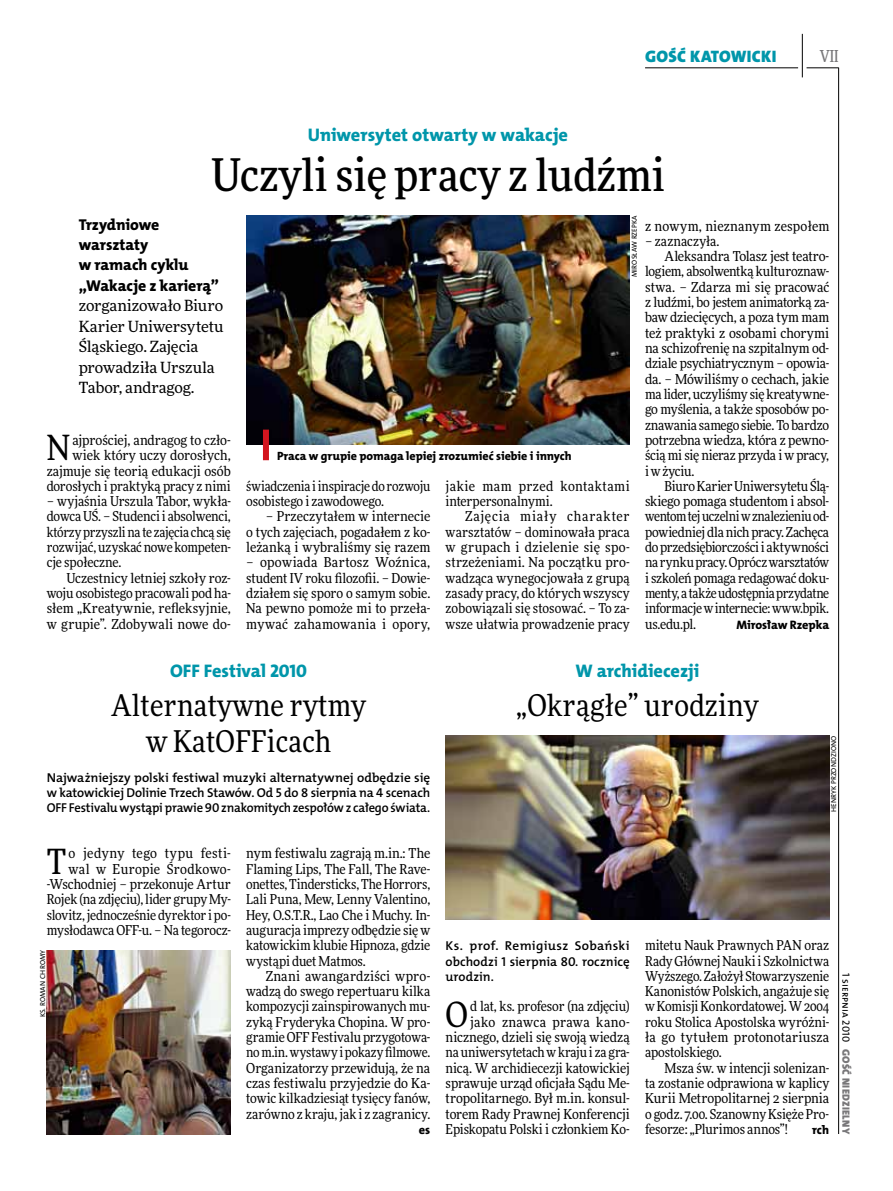
<style>
.page{position:relative;width:893px;height:1191px;background:#fff}
.page>*{position:absolute;margin:0;border:0;box-sizing:border-box;transform-origin:0 0}
.t1{font:500 45px "Freeday Narrow";color:#000}
.t2{font:34.8px "Freeday Narrow News";color:#000}
.t3{font:30px/36px "Freeday Narrow News";letter-spacing:.01em;color:#000;text-align:center}
.t4{font:18.3px "The Mix HP8 Ex Bld";letter-spacing:-.005em;color:#0096aa}
.t5{font:16.65px "The Mix HP9 Blk";letter-spacing:.02em;color:#0096aa}
.t6{font:500 16.5px "Freeday Narrow";color:#787779;scale:.9 1}
.t7{font:15.75px/20.4px "The Mix HP8 Ex Bld";letter-spacing:-.005em;color:#000}
.t8{font:15.45px/20.4px "Freeday News";letter-spacing:-.01em;color:#000}
.t9{font:13.65px/15.3px "Freeday Narrow News";letter-spacing:-.01em;color:#000;text-align:justify}
.t10{font:13.65px/15.3px "Freeday Narrow News";letter-spacing:.015em;color:#000}
.t11{font:13.65px "Freeday Narrow News";letter-spacing:-.03em;color:#000}
.t12{font:13.65px "Freeday Narrow News";letter-spacing:.01em;color:#000}
.t13{font:12.9px/15.3px "The Mix HP6 Se Bld";letter-spacing:-.005em;color:#000;text-align:justify}
.t14{font:12.3px "The Mix HP8 Ex Bld";letter-spacing:-.01em;color:#000}
.t15{font:12px "The Mix HP8 Ex Bld";letter-spacing:-.005em;color:#000}
.t16{font:10.5px "The Mix HP9 Blk";letter-spacing:.025em;color:#787779}
.t17{font:10.5px "The Mix HP5 Plain";color:#000}
.t18{font:7.2px "The Mix HP5 Plain";letter-spacing:.01em;color:#000}
</style>
<div class="page">
<hr style="left:806px;top:68px;width:33px;height:1px;background:#000">
<hr style="left:645px;top:68px;width:153px;height:1px;background:#000">
<hr style="left:838px;top:68px;width:1px;height:1066px;background:#000">
<hr style="left:802px;top:34px;width:1px;height:43px;background:#000">
<img style="left:246px;top:215px;width:384px;height:230px">
<img style="left:47px;top:950px;width:184px;height:184px">
<img style="left:446px;top:736px;width:383px;height:183px">
<div style="left:263px;top:429px;width:6px;height:31px;background:#d3151f"></div>
<p class="t5" style="left:645px;top:46px;width:133px">GOŚĆ KATOWICKI</p>
<p class="t6" style="left:820px;top:46px;width:22px">VII</p>
<h3 class="t4" style="left:308px;top:123px;width:262px">Uniwersytet otwarty w wakacje</h3>
<h1 class="t1" style="left:211px;top:147px;width:455px">Uczyli się pracy z ludźmi</h1>
<p class="t7" style="left:79px;top:214px;width:142px">Trzydniowe warsztaty<br>w ramach cyklu „Wakacje z karierą”</p>
<p class="t8" style="left:79px;top:295px;width:147px">zorganizowało Biuro<br>Karier Uniwersytetu<br>Śląskiego. Zajęcia prowadziła Urszula<br>Tabor, andragog.</p>
<p class="t18" style="left:630px;top:277px;width:63px;rotate:-90deg">Mirosław Rzepka</p>
<p class="t10" style="left:645px;top:218px;width:186px">z nowym, nieznanym zespołem</p>
<p class="t12" style="left:645px;top:233px;width:76px">– zaznaczyła.</p>
<p class="t9" style="left:665px;top:248px;width:166px">Aleksandra Tolasz jest teatro-</p>
<p class="t9" style="left:645px;top:264px;width:186px">logiem, absolwentką kulturoznaw-</p>
<p class="t9" style="left:645px;top:279px;width:186px">stwa. – Zdarza mi się pracować</p>
<p class="t9" style="left:645px;top:294px;width:186px">z ludźmi, bo jestem animatorką za-</p>
<p class="t9" style="left:645px;top:310px;width:186px">baw dziecięcych, a poza tym mam</p>
<p class="t9" style="left:645px;top:325px;width:186px">też praktyki z osobami chorymi</p>
<p class="t9" style="left:645px;top:340px;width:186px">na schizofrenię na szpitalnym od-</p>
<p class="t9" style="left:645px;top:356px;width:186px">dziale psychiatrycznym – opowia-</p>
<p class="t9" style="left:645px;top:371px;width:186px">da. – Mówiliśmy o cechach, jakie</p>
<p class="t9" style="left:645px;top:386px;width:186px">ma lider, uczyliśmy się kreatywne-</p>
<p class="t9" style="left:645px;top:401px;width:186px">go myślenia, a także sposobów po-</p>
<p class="t9" style="left:645px;top:417px;width:186px">znawania samego siebie. To bardzo</p>
<p class="t9" style="left:645px;top:432px;width:186px">potrzebna wiedza, która z pewno-</p>
<p class="t9" style="left:645px;top:447px;width:186px">ścią mi się nieraz przyda i w pracy,</p>
<p class="t9" style="left:645px;top:463px;width:51px">i w życiu.</p>
<p class="t9" style="left:665px;top:478px;width:166px">Biuro Karier Uniwersytetu Ślą-</p>
<p class="t9" style="left:645px;top:493px;width:186px">skiego pomaga studentom i absol-</p>
<p class="t11" style="left:645px;top:508px;width:186px">wentom tej uczelni w znalezieniu od-</p>
<p class="t9" style="left:645px;top:524px;width:186px">powiedniej dla nich pracy. Zachęca</p>
<p class="t9" style="left:645px;top:539px;width:186px">do przedsiębiorczości i aktywności</p>
<p class="t9" style="left:645px;top:555px;width:186px">na rynku pracy. Oprócz warsztatów</p>
<p class="t9" style="left:645px;top:570px;width:186px">i szkoleń pomaga redagować doku-</p>
<p class="t9" style="left:645px;top:585px;width:186px">menty, a także udostępnia przydatne</p>
<p class="t9" style="left:645px;top:600px;width:186px">informacje w internecie: www.bpik.</p>
<p class="t9" style="left:645px;top:616px;width:52px">us.edu.pl.</p>
<p class="t14" style="left:736px;top:616px;width:94px">Mirosław Rzepka</p>
<p class="t9" style="left:47px;top:432px;width:186px;text-align:right">ajprościej, andragog to czło&shy;wiek który uczy dorosłych, zajmuje się teorią edukacji osób dorosłych i praktyką pracy z nimi</p>
<p class="t9" style="left:47px;top:493px;width:186px">– wyjaśnia Urszula Tabor, wykła&shy;dowca UŚ. – Studenci i absolwenci, którzy przyszli na te zajęcia chcą się rozwijać, uzyskać nowe kompeten&shy;cje społeczne.</p>
<p class="t9" style="left:47px;top:570px;width:186px;text-indent:20px">Uczestnicy letniej szkoły roz&shy;woju osobistego pracowali pod ha&shy;słem „Kreatywnie, refleksyjnie, w grupie”. Zdobywali nowe do-</p>
<h2 class="t2" style="left:47px;top:426px;width:25px">N</h2>
<p class="t15" style="left:277px;top:448px;width:296px">Praca w grupie pomaga lepiej zrozumieć siebie i innych</p>
<p class="t10" style="left:446px;top:478px;width:186px">jakie mam przed kontaktami interpersonalnymi.</p>
<p class="t9" style="left:446px;top:509px;width:186px;text-indent:20px">Zajęcia miały charakter warsztatów – dominowała praca w grupach i dzielenie się spo&shy;strzeżeniami. Na początku pro&shy;wadząca wynegocjowała z grupą zasady pracy, do których wszyscy zobowiązali się stosować. – To za&shy;wsze ułatwia prowadzenie pracy</p>
<p class="t9" style="left:246px;top:478px;width:186px">świadczenia i inspiracje do rozwoju osobistego i zawodowego.</p>
<p class="t9" style="left:246px;top:509px;width:186px;text-indent:20px">– Przeczytałem w internecie o tych zajęciach, pogadałem z ko&shy;leżanką i wybraliśmy się razem</p>
<p class="t9" style="left:246px;top:555px;width:186px">– opowiada Bartosz Woźnica, student IV roku filozofii. – Dowie&shy;działem się sporo o samym sobie.<br>Na pewno pomoże mi to przeła&shy;mywać zahamowania i opory,</p>
<h3 class="t4" style="left:170px;top:659px;width:138px">OFF Festival 2010</h3>
<h3 class="t3" style="left:111px;top:686px;width:256px">Alternatywne rytmy w KatOFFicach</h3>
<p class="t13" style="left:47px;top:770px;width:385px">Najważniejszy polski festiwal muzyki alternatywnej odbędzie się w katowickiej Dolinie Trzech Stawów. Od 5 do 8 sierpnia na 4 scenach OFF Festivalu wystąpi prawie 90 znakomitych zespołów z całego świata.</p>
<p class="t9" style="left:47px;top:845px;width:186px;text-align:right">o jedyny tego typu festi&shy;wal w Europie Środkowo--Wschodniej – przekonuje Artur<br>Rojek (na zdjęciu), lider grupy My&shy;slovitz, jednocześnie dyrektor i po&shy;mysłodawca OFF-u. – Na tegorocz-</p>
<p class="t9" style="left:246px;top:845px;width:186px">nym festiwalu zagrają m.in.: The Flaming Lips, The Fall, The Rave&shy;onettes, Tindersticks, The Horrors, Lali Puna, Mew, Lenny Valentino, Hey, O.S.T.R., Lao Che i Muchy. In&shy;auguracja imprezy odbędzie się w katowickim klubie Hipnoza, gdzie wystąpi duet Matmos.</p>
<p class="t9" style="left:246px;top:968px;width:186px;text-indent:20px">Znani awangardziści wpro&shy;wadzą do swego repertuaru kilka kompozycji zainspirowanych mu&shy;zyką Fryderyka Chopina. W pro&shy;gramie OFF Festivalu przygotowa&shy;no m.in. wystawy i pokazy filmowe.<br>Organizatorzy przewidują, że na czas festiwalu przyjedzie do Ka&shy;towic kilkadziesiąt tysięcy fanów, zarówno z kraju, jak i z zagranicy.</p>
<p class="t14" style="left:419px;top:1122px;width:13px">es</p>
<h2 class="t2" style="left:47px;top:840px;width:21px">T</h2>
<p class="t18" style="left:38px;top:1017px;width:68px;rotate:-90deg">ks. Roman Chromy</p>
<h3 class="t4" style="left:575px;top:659px;width:126px">W archidiecezji</h3>
<h3 class="t3" style="left:516px;top:686px;width:244px">„Okrągłe” urodziny</h3>
<p class="t18" style="left:829px;top:812px;width:78px;rotate:-90deg">henryk przondziono</p>
<p class="t13" style="left:446px;top:938px;width:186px">Ks. prof. Remigiusz Sobański obchodzi 1 sierpnia 80. rocznicę urodzin.</p>
<h2 class="t2" style="left:446px;top:993px;width:24px">O</h2>
<p class="t9" style="left:446px;top:998px;width:186px;text-align:right">d lat, ks. profesor (na zdjęciu) jako znawca prawa kano&shy;nicznego, dzieli się swoją wiedzą na uniwersytetach w kraju i za gra&shy;nicą. W archidiecezji katowickiej sprawuje urząd oficjała Sądu Me&shy;tropolitarnego. Był m.in. konsul&shy;torem Rady Prawnej Konferencji<br>Episkopatu Polski i członkiem Ko-</p>
<p class="t9" style="left:645px;top:937px;width:186px">mitetu Nauk Prawnych PAN oraz Rady Głównej Nauki i Szkolnictwa Wyższego. Założył Stowarzyszenie Kanonistów Polskich, angażuje się w Komisji Konkordatowej. W 2004 roku Stolica Apostolska wyróżni&shy;ła go tytułem protonotariusza apostolskiego.</p>
<p class="t9" style="left:645px;top:1060px;width:186px;text-indent:20px">Msza św. w intencji solenizan&shy;ta zostanie odprawiona w kaplicy Kurii Metropolitarnej 2 sierpnia o godz. 7.00. Szanowny Księże Pro&shy;fesorze: „Plurimos annos”!</p>
<p class="t14" style="left:812px;top:1122px;width:19px">rch</p>
<p class="t17" style="left:853px;top:973px;width:71px;rotate:90deg">1 sierpnia 2010</p>
<p class="t16" style="left:853px;top:1049px;width:86px;rotate:90deg">GOŚĆ NIEDZIELNY</p>
</div>
